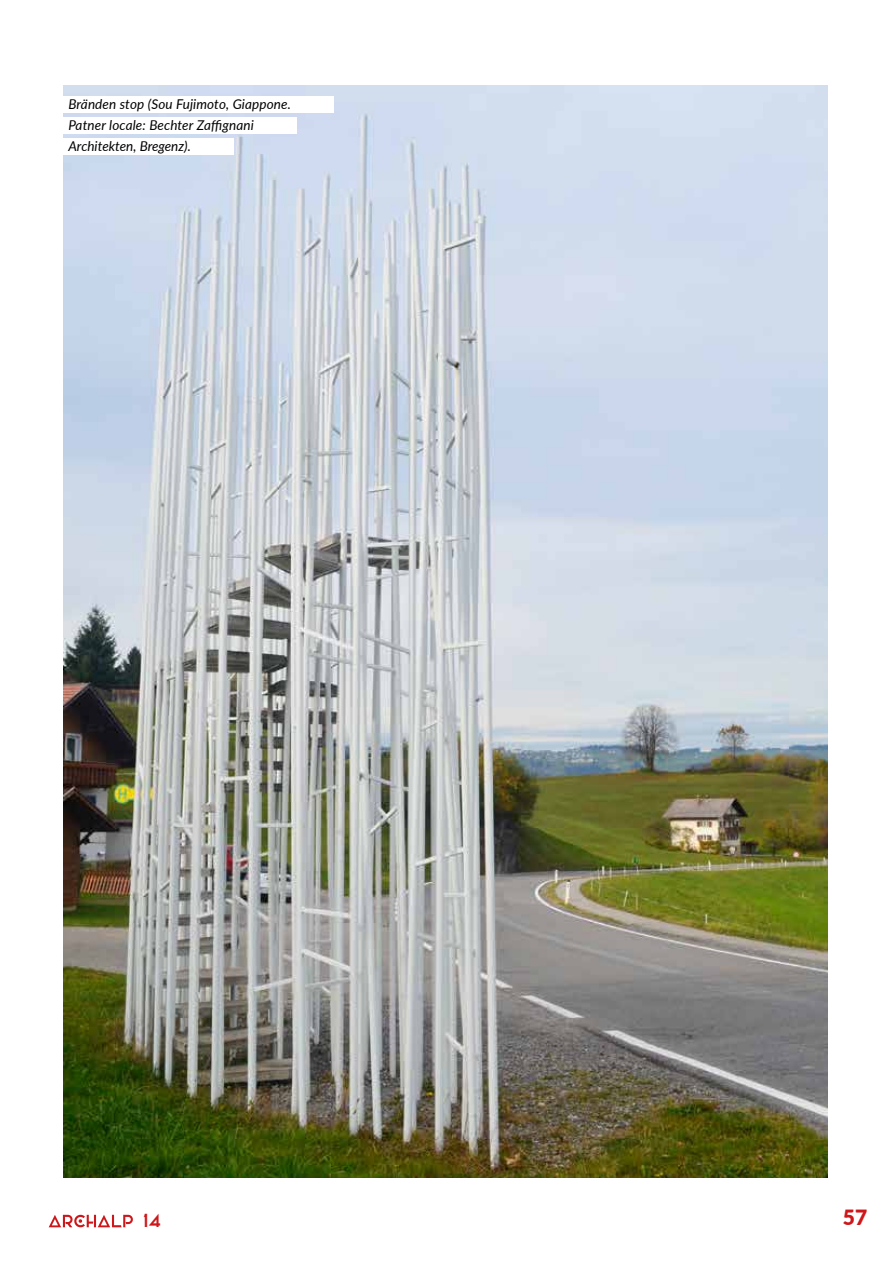
<style>
.page{position:relative;width:893px;height:1263px;background:#fff}
.page>*{position:absolute;margin:0;border:0;box-sizing:border-box;transform-origin:0 0}
.t1{font:900 21px "Lato";color:#cd171a}
.t2{font:18px "Elianto";color:#cd171a}
.t3{font:italic 13.5px/21px "Lato";letter-spacing:.01em;color:#000}
</style>
<div class="page">
<svg style="left:49px;top:1215px;width:84px;height:12px"></svg>
<img style="left:63px;top:85px;width:764px;height:1093px">
<div style="left:26px;top:96px;width:307px;height:16px;background:#fff"></div>
<div style="left:26px;top:117px;width:270px;height:16px;background:#fff"></div>
<div style="left:26px;top:138px;width:207px;height:16px;background:#fff"></div>
<p class="t3" style="left:68px;top:93px;width:224px">Bränden stop (Sou Fujimoto, Giappone.<br>Patner locale: Bechter Zaffignani<br>Architekten, Bregenz).</p>
<h2 class="t2" style="left:143px;top:1210px;width:20px">14</h2>
<h1 class="t1" style="left:843px;top:1201px;width:26px">57</h1>
</div>
